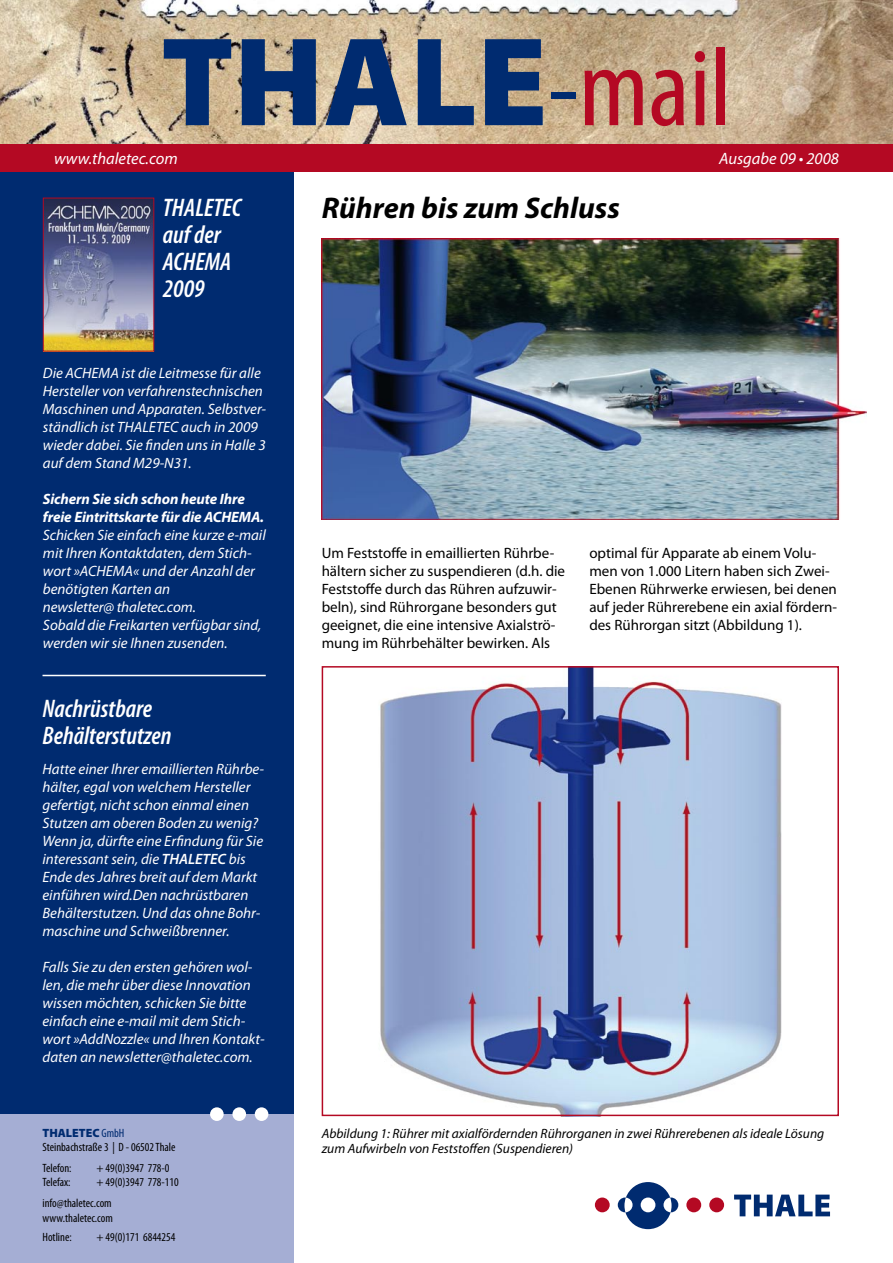
<style>
.page{position:relative;width:893px;height:1263px;background:#fff}
.page>*{position:absolute;margin:0;border:0;box-sizing:border-box;transform-origin:0 0}
.t1{font:900 127.5px "Myriad Pro";color:#002b70}
.t2{font:italic 700 30px "Myriad Pro";color:#000}
.t3{font:italic 600 condensed 25.5px/27px "Myriad Pro";color:#fff}
.t4{font:italic 16.5px "Myriad Pro";color:#fff}
.t5{font:italic 15px/18px "Myriad Pro";color:#fff}
.t6{font:15px/18px "Myriad Pro";color:#000}
.t7{font:italic 700 15px/18px "Myriad Pro";letter-spacing:-.01em;color:#fff}
.t8{font:italic 13.5px/15px "Myriad Pro";color:#000}
.t9{font:condensed 12px/14.4px "Myriad Pro";color:#000}
.s1{font-weight:400;font-stretch:condensed;font-size:112.5px}
.s2{font-weight:400;font-stretch:condensed;font-size:112.5px;color:#b40923}
.s3{font-weight:600}
.s4{font-weight:900;font-stretch:normal;color:#002b70}
.s5{color:#002b70}
</style>
<div class="page">
<img style="left:380px;top:669px;width:402px;height:444px">
<div style="left:322px;top:666px;width:517px;height:450px;border:2px solid #b40923"></div>
<div style="left:0;top:162px;width:293px;height:1101px;background:#002b70"></div>
<img style="left:0;top:0;width:893px;height:145px">
<div style="left:0;top:145px;width:893px;height:27px;background:#b40923"></div>
<div style="left:0;top:1114px;width:293px;height:149px;background:#a5aed4"></div>
<div style="left:210px;top:1107px;width:14px;height:14px;background:#fff;border-radius:50%"></div>
<div style="left:232px;top:1107px;width:14px;height:14px;background:#fff;border-radius:50%"></div>
<div style="left:255px;top:1107px;width:13px;height:14px;background:#fff;border-radius:50%"></div>
<svg style="left:734px;top:1194px;width:96px;height:22px"></svg>
<div style="left:595px;top:1197px;width:15px;height:15px;background:#b40923;border-radius:50%"></div>
<div style="left:686px;top:1197px;width:15px;height:15px;background:#b40923;border-radius:50%"></div>
<div style="left:709px;top:1197px;width:15px;height:15px;background:#b40923;border-radius:50%"></div>
<svg style="left:618px;top:1182px;width:60px;height:47px"></svg>
<img style="left:45px;top:200px;width:107px;height:149px">
<div style="left:43px;top:198px;width:111px;height:153px;border:1px solid #b40923"></div>
<img style="left:321px;top:238px;width:546px;height:281px">
<hr style="left:43px;top:675px;width:223px;height:1px;background:#fff">
<h1 class="t1" style="left:161px;top:10px;width:572px">THALE<span class="s1">-</span><span class="s2">mail</span></h1>
<p class="t4" style="left:54px;top:150px;width:125px">www.thaletec.com</p>
<p class="t4" style="left:719px;top:150px;width:121px">Ausgabe 09 • 2008</p>
<h3 class="t3" style="left:163px;top:194px;width:80px">THALETEC auf der<br>ACHEMA<br>2009</h3>
<p class="t5" style="left:43px;top:364px;width:225px">Die ACHEMA ist die Leitmesse für alle Hersteller von verfahrenstechnischen Maschinen und Apparaten. Selbstver&shy;ständlich ist THALETEC auch in 2009 wieder dabei. Sie finden uns in Halle 3 auf dem Stand M29-N31.</p>
<p class="t7" style="left:43px;top:490px;width:223px">Sichern Sie sich schon heute Ihre freie Eintrittskarte für die ACHEMA.</p>
<p class="t5" style="left:43px;top:526px;width:224px">Schicken Sie einfach eine kurze e-mail mit Ihren Kontaktdaten, dem Stich&shy;wort »ACHEMA« und der Anzahl der benötigten Karten an<br>newsletter@ thaletec.com.<br>Sobald die Freikarten verfügbar sind, werden wir sie Ihnen zusenden.</p>
<h3 class="t3" style="left:43px;top:696px;width:130px">Nachrüstbare<br>Behälterstutzen</h3>
<p class="t5" style="left:43px;top:760px;width:223px">Hatte einer Ihrer emaillierten Rührbe&shy;hälter, egal von welchem Hersteller gefertigt, nicht schon einmal einen Stutzen am oberen Boden zu wenig?<br>Wenn ja, dürfte eine Erfindung für Sie interessant sein, die <span class="s3">THALETEC</span> bis Ende des Jahres breit auf dem Markt einführen wird.Den nachrüstbaren Behälterstutzen. Und das ohne Bohr&shy;maschine und Schweißbrenner.</p>
<p class="t5" style="left:43px;top:958px;width:224px">Falls Sie zu den ersten gehören wol&shy;len, die mehr über diese Innovation wissen möchten, schicken Sie bitte einfach eine e-mail mit dem Stich&shy;wort »AddNozzle« und Ihren Kontakt&shy;daten an newsletter@thaletec.com.</p>
<p class="t9" style="left:43px;top:1125px;width:135px"><span class="s4">THALETEC</span> <span class="s5">GmbH<br></span>Steinbachstraße 3 | D - 06502 Thale</p>
<p class="t9" style="left:43px;top:1161px;width:31px">Telefon:</p>
<p class="t9" style="left:97px;top:1161px;width:75px">+ 49(0)3947 778-0</p>
<p class="t9" style="left:43px;top:1175px;width:30px">Telefax:</p>
<p class="t9" style="left:43px;top:1172px;width:138px;line-height:21px;text-indent:54px">+ 49(0)3947 778-110 info@thaletec.com</p>
<p class="t9" style="left:43px;top:1208px;width:72px;line-height:19.5px">www.thaletec.com<br>Hotline:</p>
<p class="t9" style="left:97px;top:1230px;width:80px">+ 49(0)171 6844254</p>
<h2 class="t2" style="left:322px;top:191px;width:300px">Rühren bis zum Schluss</h2>
<p class="t6" style="left:322px;top:544px;width:245px">Um Feststoffe in emaillierten Rührbe&shy;hältern sicher zu suspendieren (d.h. die Feststoffe durch das Rühren aufzuwir&shy;beln), sind Rührorgane besonders gut geeignet, die eine intensive Axialströ&shy;mung im Rührbehälter bewirken. Als</p>
<p class="t6" style="left:589px;top:544px;width:249px">optimal für Apparate ab einem Volu&shy;men von 1.000 Litern haben sich Zwei-Ebenen Rührwerke erwiesen, bei denen auf jeder Rührerebene ein axial fördern&shy;des Rührorgan sitzt (Abbildung 1).</p>
<p class="t8" style="left:322px;top:1126px;width:504px">Abbildung 1: Rührer mit axialfördernden Rührorganen in zwei Rührerebenen als ideale Lösung zum Aufwirbeln von Feststoffen (Suspendieren)</p>
</div>
